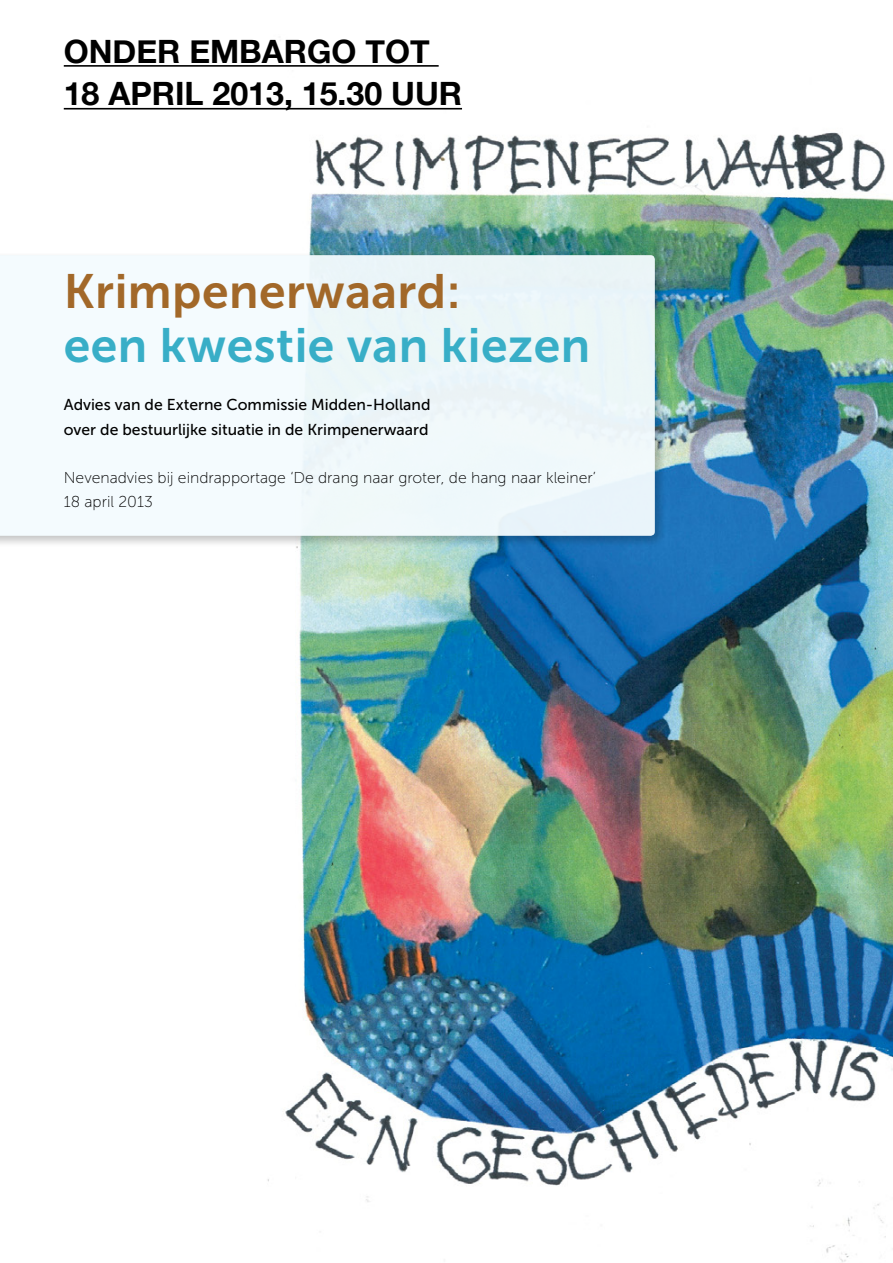
<style>
.page{position:relative;width:893px;height:1263px;background:#fff}
.page>*{position:absolute;margin:0;border:0;box-sizing:border-box;transform-origin:0 0}
.t1{font:48px "Museo Sans 700";letter-spacing:.01em;color:#38aec7}
.t2{font:48px "Museo Sans 700";letter-spacing:.01em;color:#a26829}
.t3{font:700 32.1px/42.9px "Helvetica Neue";color:#000}
.t4{font:15.75px/24px "Museo Sans 500";color:#000}
.t5{font:15.75px/24px "Museo Sans 100";color:#000}
</style>
<div class="page">
<img style="left:86px;top:48px;width:807px;height:1214px">
<div style="left:0;top:251px;width:667px;height:297px;background:#000;opacity:.25"></div>
<div style="left:0;top:255px;width:655px;height:281px;background:#f1f9fc"></div>
<hr style="left:64px;top:65px;width:375px;height:2px;background:#000">
<hr style="left:64px;top:108px;width:398px;height:2px;background:#000">
<h2 class="t3" style="left:64px;top:29px;width:396px">ONDER EMBARGO TOT<br>18 APRIL 2013, 15.30 UUR</h2>
<h1 class="t2" style="left:64px;top:265px;width:398px">Krimpenerwaard:</h1>
<h1 class="t1" style="left:64px;top:319px;width:528px">een kwestie van kiezen</h1>
<p class="t4" style="left:64px;top:393px;width:368px">Advies van de Externe Commissie Midden-Holland over de bestuurlijke situatie in de Krimpenerwaard</p>
<p class="t5" style="left:64px;top:465px;width:533px">Nevenadvies bij eindrapportage ‘De drang naar groter, de hang naar kleiner’<br>18 april 2013</p>
</div>
